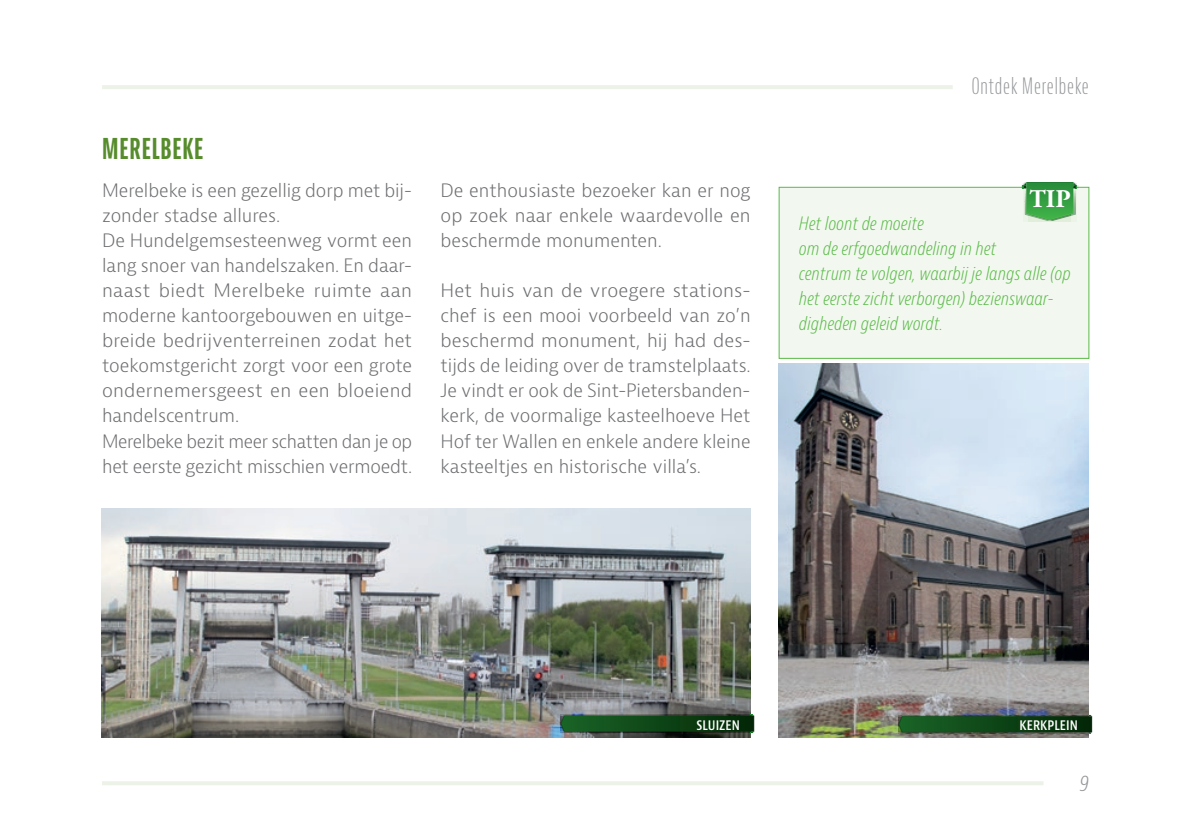
<style>
.page{position:relative;width:1191px;height:840px;background:#fff}
.page>*{position:absolute;margin:0;border:0;box-sizing:border-box;transform-origin:0 0}
.t1{font:700 extra-condensed 28px "Bernina Sans";letter-spacing:.03em;color:#578c2c}
.t2{font:700 25.4px "Adobe Garamond Pro";color:#fff}
.t3{font:300 extra-condensed 22px "Bernina Sans";letter-spacing:.04em;color:#939598}
.t4{font:italic 300 condensed 22px "Bernina Sans";color:#939598}
.t5{font:300 18px/25px "Bernina Sans";color:#6c6d70}
.t6{font:italic 300 condensed 18px/25px "Bernina Sans";color:#59ba47}
.t7{font:600 condensed 14px "Bernina Sans";color:#fff}
</style>
<div class="page">
<hr style="left:102px;top:781px;width:941px;height:3px;background:#edf2e8">
<hr style="left:102px;top:85px;width:850px;height:4px;background:#edf2e8">
<div style="left:779px;top:187px;width:310px;height:171px;background:#f2f8ef"></div>
<img style="left:102px;top:508px;width:649px;height:229px">
<svg style="left:1020px;top:182px;width:58px;height:39px;background:#5aad64"></svg>
<svg style="left:560px;top:713px;width:194px;height:20px;background:#1b4722"></svg>
<img style="left:779px;top:363px;width:310px;height:374px">
<svg style="left:898px;top:714px;width:194px;height:19px;background:#1a4822"></svg>
<h1 class="t1" style="left:102px;top:133px;width:103px">MERELBEKE</h1>
<p class="t5" style="left:102px;top:178px;width:312px">Merelbeke is een gezellig dorp met bij&shy;zonder stadse allures.<br>De Hundelgemsesteenweg vormt een lang snoer van handelszaken. En daar&shy;naast biedt Merelbeke ruimte aan moderne kantoorgebouwen en uitge&shy;breide bedrijventerreinen zodat het toekomstgericht zorgt voor een grote ondernemersgeest en een bloeiend handelscentrum.<br>Merelbeke bezit meer schatten dan je op het eerste gezicht misschien vermoedt.</p>
<p class="t5" style="left:440px;top:178px;width:312px;text-align:justify">De enthousiaste bezoeker kan er nog op zoek naar enkele waardevolle en beschermde monumenten.</p>
<p class="t5" style="left:440px;top:278px;width:312px">Het huis van de vroegere stations&shy;chef is een mooi voorbeeld van zo’n beschermd monument, hij had des&shy;tijds de leiding over de tramstelplaats.<br>Je vindt er ook de Sint-Pietersbanden&shy;kerk, de voormalige kasteelhoeve Het Hof ter Wallen en enkele andere kleine kasteeltjes en historische villa’s.</p>
<p class="t3" style="left:971px;top:74px;width:119px">Ontdek Merelbeke</p>
<h2 class="t2" style="left:1029px;top:184px;width:43px">TIP</h2>
<p class="t6" style="left:799px;top:212px;width:273px">Het loont de moeite<br>om de erfgoedwandeling in het<br>centrum te volgen, waarbij je langs alle (op het eerste zicht verborgen) bezienswaar&shy;digheden geleid wordt.</p>
<p class="t7" style="left:696px;top:715px;width:45px">SLUIZEN</p>
<p class="t7" style="left:1019px;top:716px;width:60px">KERKPLEIN</p>
<p class="t4" style="left:1079px;top:770px;width:11px">9</p>
</div>
